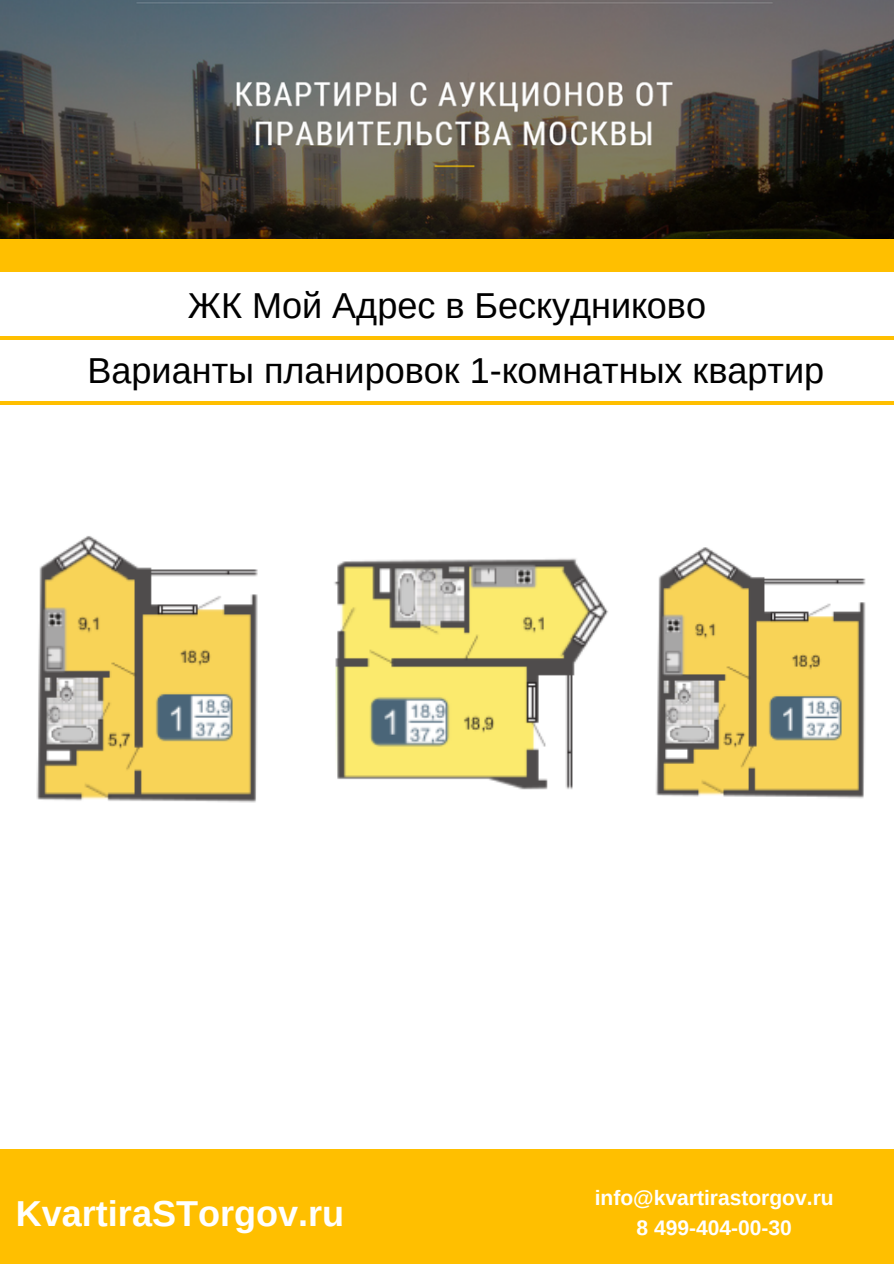
<style>
.page{position:relative;width:894px;height:1264px;background:#fff}
.page>*{position:absolute;margin:0;border:0;box-sizing:border-box;transform-origin:0 0}
.t1{font:36px/65.2px "Arimo";color:#000;text-align:center}
.t2{font:700 36px "Arimo";color:#fff}
.t3{font:700 21px/29.2px "Arimo";color:#fff;text-align:center}
</style>
<div class="page">
<div style="left:0;top:239px;width:893px;height:33px;background:#ffbf00"></div>
<img style="left:0;top:0;width:893px;height:239px">
<hr style="left:0;top:336px;width:893px;height:3px;background:#ffbf00">
<div style="left:0;top:1149px;width:893px;height:114px;background:#ffbf00"></div>
<hr style="left:0;top:401px;width:893px;height:3px;background:#ffbf00">
<img style="left:655px;top:547px;width:211px;height:252px">
<img style="left:334px;top:558px;width:274px;height:232px">
<img style="left:36px;top:536px;width:222px;height:267px">
<p class="t1" style="left:87px;top:272px;width:738px">ЖК Мой Адрес в Бескудниково<br>Варианты планировок 1-комнатных квартир</p>
<p class="t2" style="left:16px;top:1192px;width:330px">KvartiraSTorgov.ru</p>
<p class="t3" style="left:594px;top:1183px;width:240px">info@kvartirastorgov.ru<br>8 499-404-00-30</p>
</div>
